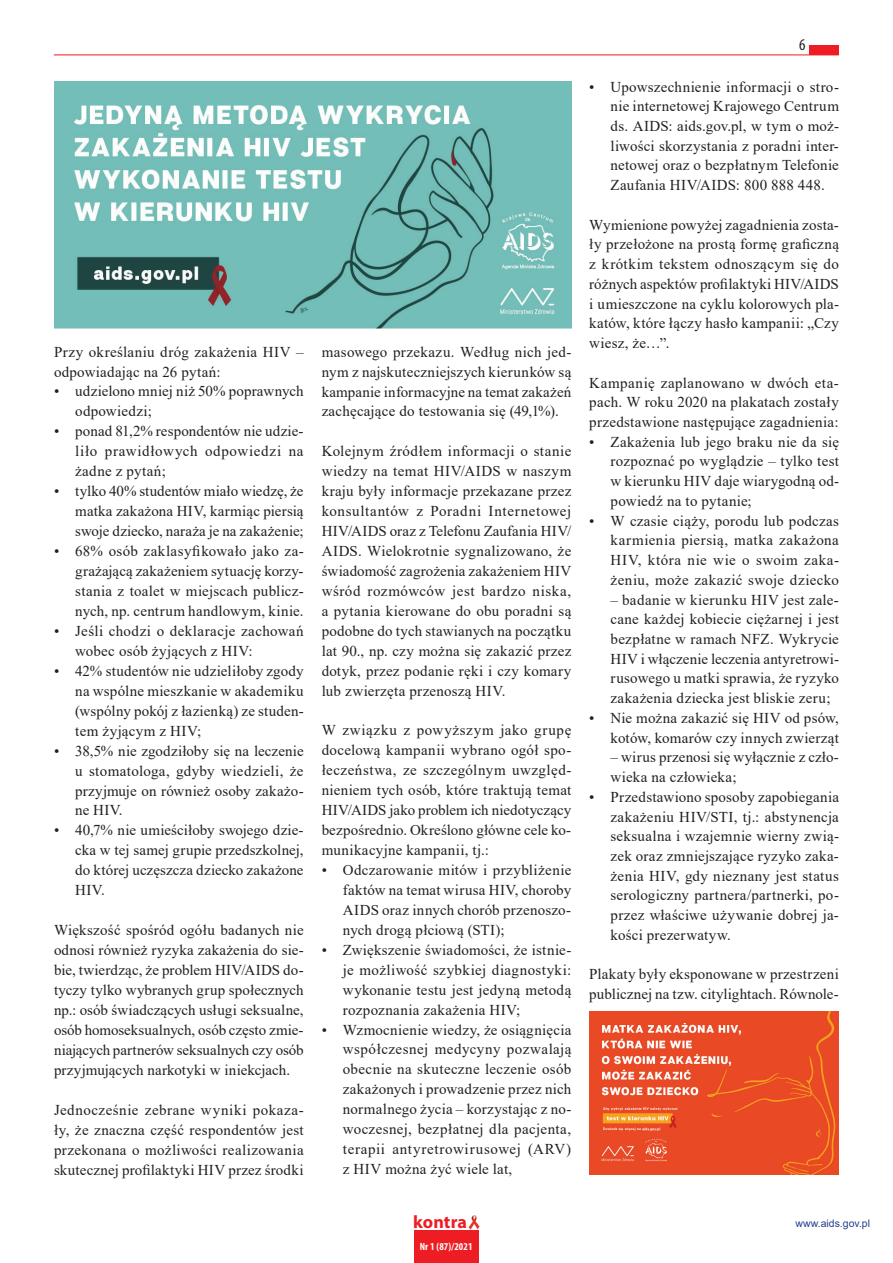
<style>
.page{position:relative;width:893px;height:1263px;background:#fff}
.page>*{position:absolute;margin:0;border:0;box-sizing:border-box;transform-origin:0 0}
.t1{font:700 18px "Myriad Pro";letter-spacing:.005em;color:#ee1d23}
.t2{font:condensed 16.5px "Myriad Pro";color:#231f20}
.t3{font:15px/20px "Times New Roman";letter-spacing:.015em;color:#231f20;text-align:justify}
.t4{font:10.5px "Arial";color:#253f8e}
.t5{font:700 condensed 10.5px "Myriad Pro";letter-spacing:.01em;color:#fff}
</style>
<div class="page">
<div style="left:414px;top:1230px;width:65px;height:33px;background:#ee1d23"></div>
<img style="left:468px;top:1215px;width:11px;height:14px">
<hr style="left:54px;top:55px;width:785px;height:1px;background:#ee1d23">
<div style="left:809px;top:45px;width:30px;height:10px;background:#ee1d23"></div>
<img style="left:54px;top:81px;width:517px;height:247px">
<img style="left:589px;top:1011px;width:250px;height:164px">
<p class="t3" style="left:54px;top:341px;width:251px">Przy określaniu dróg zakażenia HIV – odpowiadając na 26 pytań:</p>
<p class="t3" style="left:75px;top:381px;width:230px;text-indent:-21px">• udzielono mniej niż 50% poprawnych odpowiedzi;</p>
<p class="t3" style="left:75px;top:421px;width:230px;text-indent:-21px">• ponad 81,2% respondentów nie udzie&shy;liło prawidłowych odpowiedzi na żadne z pytań;</p>
<p class="t3" style="left:75px;top:481px;width:230px;text-indent:-21px">• tylko 40% studentów miało wiedzę, że matka zakażona HIV, karmiąc piersią swoje dziecko, naraża je na zakażenie;</p>
<p class="t3" style="left:75px;top:541px;width:230px;text-indent:-21px">• 68% osób zaklasyfikowało jako za&shy;grażającą zakażeniem sytuację korzy&shy;stania z toalet w miejscach publicz&shy;nych, np. centrum handlowym, kinie.</p>
<p class="t3" style="left:75px;top:620px;width:230px;text-indent:-21px">• Jeśli chodzi o deklaracje zachowań wobec osób żyjących z HIV:</p>
<p class="t3" style="left:75px;top:660px;width:230px;text-indent:-21px">• 42% studentów nie udzieliłoby zgody na wspólne mieszkanie w akademiku (wspólny pokój z łazienką) ze studen&shy;tem żyjącym z HIV;</p>
<p class="t3" style="left:75px;top:740px;width:230px;text-indent:-21px">• 38,5% nie zgodziłoby się na leczenie u stomatologa, gdyby wiedzieli, że przyjmuje on również osoby zakażo&shy;ne HIV.</p>
<p class="t3" style="left:75px;top:820px;width:230px;text-indent:-21px">• 40,7% nie umieściłoby swojego dzie&shy;cka w tej samej grupie przedszkolnej, do której uczęszcza dziecko zakażone HIV.</p>
<p class="t3" style="left:54px;top:920px;width:251px">Większość spośród ogółu badanych nie odnosi również ryzyka zakażenia do sie&shy;bie, twierdząc, że problem HIV/AIDS do&shy;tyczy tylko wybranych grup społecznych np.: osób świadczących usługi seksualne, osób homoseksualnych, osób często zmie&shy;niających partnerów seksualnych czy osób przyjmujących narkotyki w iniekcjach.</p>
<p class="t3" style="left:54px;top:1099px;width:251px">Jednocześnie zebrane wyniki pokaza&shy;ły, że znaczna część respondentów jest przekonana o możliwości realizowania skutecznej profilaktyki HIV przez środki</p>
<p class="t3" style="left:322px;top:341px;width:251px">masowego przekazu. Według nich jed&shy;nym z najskuteczniejszych kierunków są kampanie informacyjne na temat zakażeń zachęcające do testowania się (49,1%).</p>
<p class="t3" style="left:322px;top:441px;width:251px">Kolejnym źródłem informacji o stanie wiedzy na temat HIV/AIDS w naszym kraju były informacje przekazane przez konsultantów z Poradni Internetowej HIV/AIDS oraz z Telefonu Zaufania HIV/ AIDS. Wielokrotnie sygnalizowano, że świadomość zagrożenia zakażeniem HIV wśród rozmówców jest bardzo niska, a pytania kierowane do obu poradni są podobne do tych stawianych na początku lat 90., np. czy można się zakazić przez dotyk, przez podanie ręki i czy komary lub zwierzęta przenoszą HIV.</p>
<p class="t3" style="left:322px;top:720px;width:251px">W związku z powyższym jako grupę docelową kampanii wybrano ogół spo&shy;łeczeństwa, ze szczególnym uwzględ&shy;nieniem tych osób, które traktują temat HIV/AIDS jako problem ich niedotyczący bezpośrednio. Określono główne cele ko&shy;munikacyjne kampanii, tj.:</p>
<p class="t3" style="left:343px;top:859px;width:230px;text-indent:-21px">• Odczarowanie mitów i przybliżenie faktów na temat wirusa HIV, choroby AIDS oraz innych chorób przenoszo&shy;nych drogą płciową (STI);</p>
<p class="t3" style="left:343px;top:939px;width:230px;text-indent:-21px">• Zwiększenie świadomości, że istnie&shy;je możliwość szybkiej diagnostyki: wykonanie testu jest jedyną metodą rozpoznania zakażenia HIV;</p>
<p class="t3" style="left:343px;top:1019px;width:230px;text-indent:-21px">• Wzmocnienie wiedzy, że osiągnięcia współczesnej medycyny pozwalają obecnie na skuteczne leczenie osób zakażonych i prowadzenie przez nich normalnego życia – korzystając z no&shy;woczesnej, bezpłatnej dla pacjenta, terapii antyretrowirusowej (ARV) z HIV można żyć wiele lat,</p>
<p class="t1" style="left:413px;top:1210px;width:55px">kontra</p>
<p class="t5" style="left:420px;top:1240px;width:54px">Nr 1 (87)/2021</p>
<p class="t2" style="left:799px;top:35px;width:8px">6</p>
<p class="t3" style="left:611px;top:76px;width:230px;text-indent:-21px">• Upowszechnienie informacji o stro&shy;nie internetowej Krajowego Centrum ds. AIDS: aids.gov.pl, w tym o moż&shy;liwości skorzystania z poradni inter&shy;netowej oraz o bezpłatnym Telefonie Zaufania HIV/AIDS: 800 888 448.</p>
<p class="t3" style="left:589px;top:214px;width:251px">Wymienione powyżej zagadnienia zosta&shy;ły przełożone na prostą formę graficzną z krótkim tekstem odnoszącym się do różnych aspektów profilaktyki HIV/AIDS i umieszczone na cyklu kolorowych pla&shy;katów, które łączy hasło kampanii: „Czy wiesz, że…”.</p>
<p class="t3" style="left:589px;top:372px;width:251px">Kampanię zaplanowano w dwóch eta&shy;pach. W roku 2020 na plakatach zostały przedstawione następujące zagadnienia:</p>
<p class="t3" style="left:611px;top:431px;width:230px;text-indent:-21px">• Zakażenia lub jego braku nie da się rozpoznać po wyglądzie – tylko test w kierunku HIV daje wiarygodną od&shy;powiedź na to pytanie;</p>
<p class="t3" style="left:611px;top:510px;width:230px;text-indent:-21px">• W czasie ciąży, porodu lub podczas karmienia piersią, matka zakażona HIV, która nie wie o swoim zaka&shy;żeniu, może zakazić swoje dziecko</p>
<p class="t3" style="left:611px;top:589px;width:230px">– badanie w kierunku HIV jest zale&shy;cane każdej kobiecie ciężarnej i jest bezpłatne w ramach NFZ. Wykrycie HIV i włączenie leczenia antyretrowi&shy;rusowego u matki sprawia, że ryzyko zakażenia dziecka jest bliskie zeru;</p>
<p class="t3" style="left:589px;top:707px;width:251px;text-align:right">• Nie można zakazić się HIV od psów, kotów, komarów czy innych zwierząt</p>
<p class="t3" style="left:611px;top:747px;width:230px">– wirus przenosi się wyłącznie z czło&shy;wieka na człowieka;</p>
<p class="t3" style="left:611px;top:786px;width:230px;text-indent:-21px">• Przedstawiono sposoby zapobiegania zakażeniu HIV/STI, tj.: abstynencja seksualna i wzajemnie wierny zwią&shy;zek oraz zmniejszające ryzyko zaka&shy;żenia HIV, gdy nieznany jest status serologiczny partnera/partnerki, po&shy;przez właściwe używanie dobrej ja&shy;kości prezerwatyw.</p>
<p class="t3" style="left:589px;top:964px;width:251px">Plakaty były eksponowane w przestrzeni publicznej na tzw. citylightach. Równole-</p>
<p class="t4" style="left:796px;top:1215px;width:76px">www.aids.gov.pl</p>
</div>
